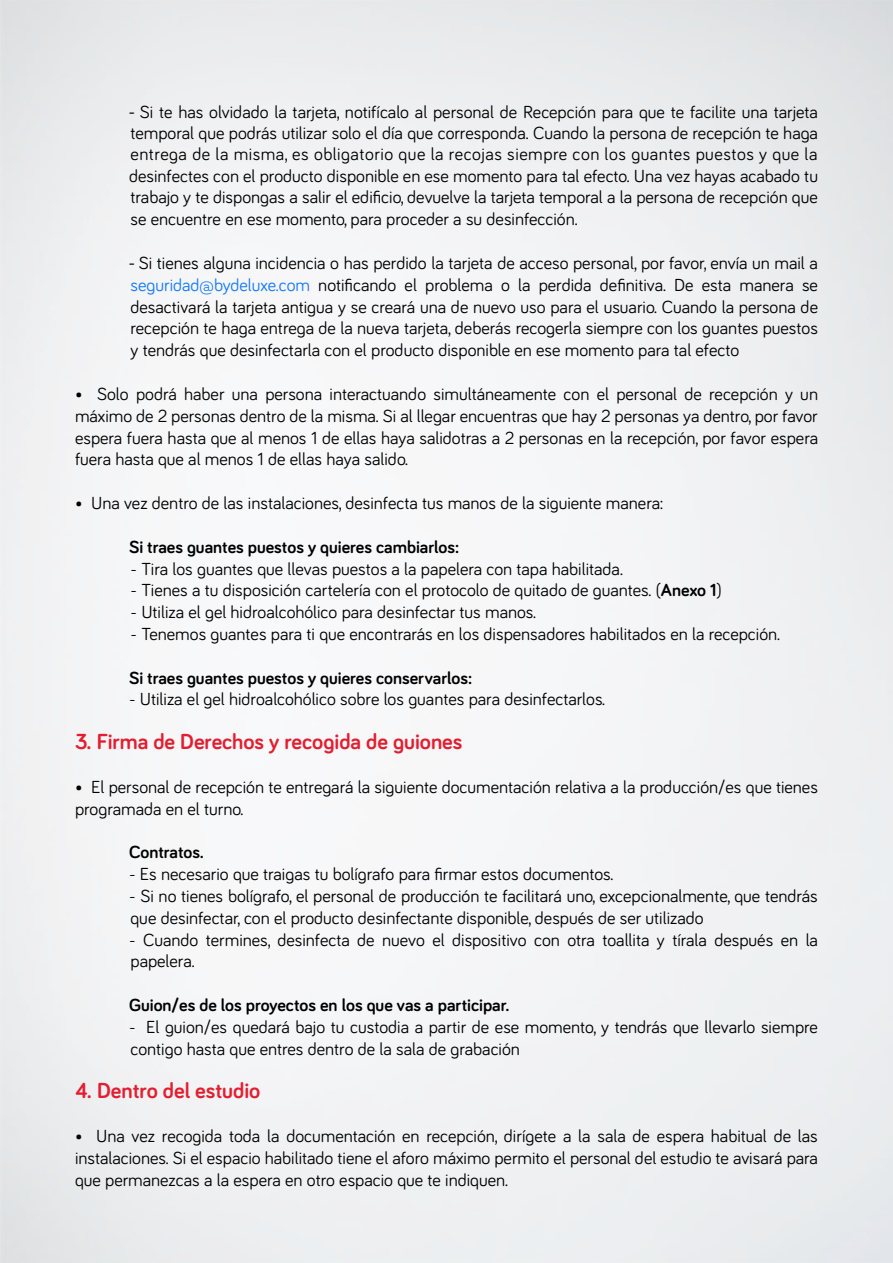
<style>
.page{position:relative;width:893px;height:1263px;background:#fff}
.page>*{position:absolute;margin:0;border:0;box-sizing:border-box;transform-origin:0 0}
.t1{font:700 22.5px "Bariol";color:#e31e30}
.t2{font:18px/21.8px "Bariol";color:#000;text-align:justify}
.t3{font:700 18px "Bariol";color:#000}
.s1{font-family:"Myriad Pro"}
.s2{color:#1578ff}
.s3{font-weight:700}
</style>
<div class="page">
<p class="t2" style="left:129px;top:100px;width:690px"><span class="s1">-</span> Si te has olvidado la tarjeta, notifícalo al personal de Recepción para que te facilite una tarjeta temporal que podrás utilizar solo el día que corresponda. Cuando la persona de recepción te haga entrega de la misma, es obligatorio que la recojas siempre con los guantes puestos y que la desinfectes con el producto disponible en ese momento para tal efecto. Una vez hayas acabado tu trabajo y te dispongas a salir el edificio, devuelve la tarjeta temporal a la persona de recepción que se encuentre en ese momento, para proceder a su desinfección.</p>
<p class="t2" style="left:129px;top:251px;width:691px"><span class="s1">-</span> Si tienes alguna incidencia o has perdido la tarjeta de acceso personal, por favor, envía un mail a <span class="s2">seguridad@bydeluxe.com</span> notificando el problema o la perdida definitiva. De esta manera se desactivará la tarjeta antigua y se creará una de nuevo uso para el usuario. Cuando la persona de recepción te haga entrega de la nueva tarjeta, deberás recogerla siempre con los guantes puestos y tendrás que desinfectarla con el producto disponible en ese momento para tal efecto</p>
<p class="t2" style="left:75px;top:382px;width:745px">• Solo podrá haber una persona interactuando simultáneamente con el personal de recepción y un máximo de 2 personas dentro de la misma. Si al llegar encuentras que hay 2 personas ya dentro, por favor espera fuera hasta que al menos 1 de ellas haya salidotras a 2 personas en la recepción, por favor espera fuera hasta que al menos 1 de ellas haya salido.</p>
<p class="t2" style="left:75px;top:491px;width:589px">• Una vez dentro de las instalaciones, desinfecta tus manos de la siguiente manera:</p>
<p class="t3" style="left:129px;top:534px;width:332px">Si traes guantes puestos y quieres cambiarlos:</p>
<p class="t2" style="left:131px;top:557px;width:494px">- Tira los guantes que llevas puestos a la papelera con tapa habilitada.</p>
<p class="t2" style="left:131px;top:579px;width:593px">- Tienes a tu disposición cartelería con el protocolo de quitado de guantes. (<span class="s3">Anexo 1</span>)</p>
<p class="t2" style="left:131px;top:600px;width:407px">- Utiliza el gel hidroalcohólico para desinfectar tus manos.</p>
<p class="t2" style="left:131px;top:622px;width:651px">- Tenemos guantes para ti que encontrarás en los dispensadores habilitados en la recepción.</p>
<p class="t3" style="left:129px;top:665px;width:345px">Si traes guantes puestos y quieres conservarlos:</p>
<p class="t2" style="left:129px;top:688px;width:478px">- Utiliza el gel hidroalcohólico sobre los guantes para desinfectarlos.</p>
<p class="t1" style="left:75px;top:726px;width:389px">3. Firma de Derechos y recogida de guiones</p>
<p class="t2" style="left:75px;top:775px;width:744px">• El personal de recepción te entregará la siguiente documentación relativa a la producción/es que tienes programada en el turno.</p>
<p class="t3" style="left:129px;top:840px;width:76px">Contratos.</p>
<p class="t2" style="left:129px;top:862px;width:486px">- Es necesario que traigas tu bolígrafo para firmar estos documentos.</p>
<p class="t2" style="left:129px;top:884px;width:690px">- Si no tienes bolígrafo, el personal de producción te facilitará uno, excepcionalmente, que tendrás que desinfectar, con el producto desinfectante disponible, después de ser utilizado</p>
<p class="t2" style="left:129px;top:928px;width:690px">- Cuando termines, desinfecta de nuevo el dispositivo con otra toallita y tírala después en la papelera.</p>
<p class="t3" style="left:129px;top:993px;width:382px">Guion/es de los proyectos en los que vas a participar.</p>
<p class="t2" style="left:129px;top:1015px;width:690px">- El guion/es quedará bajo tu custodia a partir de ese momento, y tendrás que llevarlo siempre contigo hasta que entres dentro de la sala de grabación</p>
<p class="t1" style="left:75px;top:1075px;width:187px">4. Dentro del estudio</p>
<p class="t2" style="left:75px;top:1124px;width:744px">• Una vez recogida toda la documentación en recepción, dirígete a la sala de espera habitual de las instalaciones. Si el espacio habilitado tiene el aforo máximo permito el personal del estudio te avisará para que permanezcas a la espera en otro espacio que te indiquen.</p>
</div>
